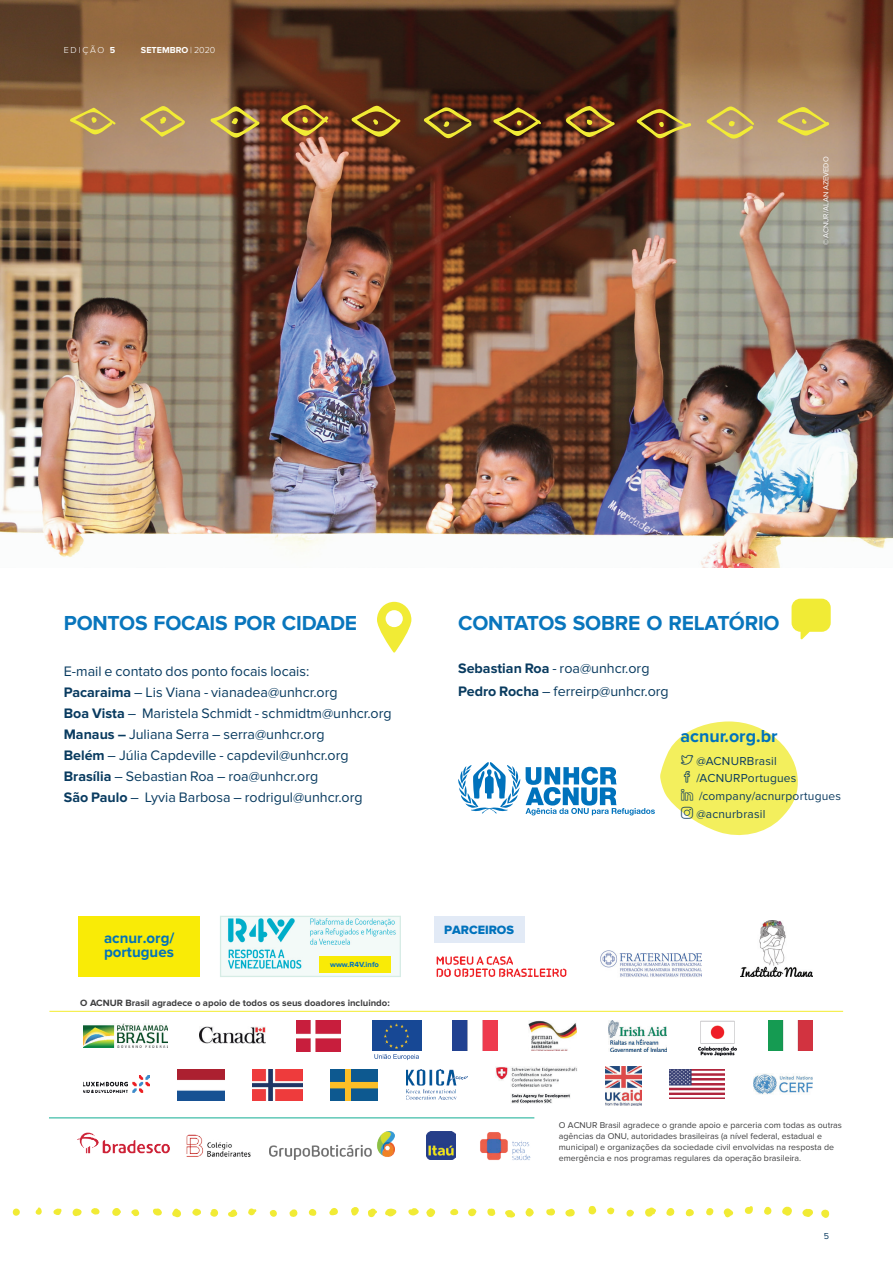
<style>
.page{position:relative;width:893px;height:1263px;background:#fff}
.page>*{position:absolute;margin:0;border:0;box-sizing:border-box;transform-origin:0 0}
.t1{font:700 21px "Proxima Nova";letter-spacing:-.01em;color:#0976bd}
.t2{font:700 18px "Proxima Nova";color:#0072bc}
.t3{font:700 15.3px/14px "Proxima Nova";color:#0072bc}
.t4{font:14.25px/21px "Proxima Nova";color:#093b60}
.t5{font:14.25px/22.2px "Proxima Nova";color:#093b5f}
.t6{font:12.45px "Proxima Nova Extrabld";color:#0072bc}
.t7{font:12px/18.8px "Proxima Nova";letter-spacing:.015em;color:#0c3b60}
.t8{font:12px "Proxima Nova";letter-spacing:.015em;color:#093b5f}
.t9{font:700 9.45px "Proxima Nova";color:#3e3e3f}
.t10{font:300 9px "Proxima Nova";letter-spacing:.18em;color:#fff}
.t11{font:700 9px "Proxima Nova";color:#fff}
.t12{font:9px "Proxima Nova";color:#093b60}
.t13{font:8.7px/10.9px "Proxima Nova";color:#3e3e3f}
.t14{font:700 7.65px "Proxima Nova";color:#0072bc}
.t15{font:7.5px "Proxima Nova";color:#fff}
.s1{font-weight:700}
.s2{font-weight:700;color:#093b5f}
.s3{color:#093b5f}
.s4{font-weight:700;color:#093b60}
.s5{color:#093b60}
</style>
<div class="page">
<img style="left:0;top:0;width:893px;height:567px">
<svg style="left:791px;top:599px;width:40px;height:41px"></svg>
<svg style="left:377px;top:602px;width:34px;height:51px"></svg>
<svg style="left:821px;top:1209px;width:9px;height:9px"></svg>
<svg style="left:802px;top:1208px;width:11px;height:9px"></svg>
<svg style="left:782px;top:1206px;width:10px;height:10px"></svg>
<svg style="left:764px;top:1206px;width:7px;height:9px"></svg>
<svg style="left:745px;top:1206px;width:8px;height:8px"></svg>
<svg style="left:724px;top:1208px;width:9px;height:9px"></svg>
<svg style="left:706px;top:1208px;width:8px;height:7px"></svg>
<svg style="left:686px;top:1209px;width:8px;height:7px"></svg>
<svg style="left:666px;top:1208px;width:9px;height:8px"></svg>
<svg style="left:645px;top:1207px;width:11px;height:10px"></svg>
<svg style="left:626px;top:1209px;width:8px;height:8px"></svg>
<svg style="left:607px;top:1207px;width:7px;height:7px"></svg>
<svg style="left:588px;top:1206px;width:8px;height:8px"></svg>
<svg style="left:565px;top:1209px;width:10px;height:8px"></svg>
<svg style="left:546px;top:1208px;width:9px;height:7px"></svg>
<svg style="left:525px;top:1208px;width:9px;height:9px"></svg>
<svg style="left:505px;top:1210px;width:10px;height:8px"></svg>
<svg style="left:487px;top:1208px;width:8px;height:8px"></svg>
<svg style="left:468px;top:1208px;width:8px;height:9px"></svg>
<svg style="left:450px;top:1208px;width:8px;height:7px"></svg>
<svg style="left:426px;top:1208px;width:9px;height:9px"></svg>
<svg style="left:408px;top:1208px;width:11px;height:7px"></svg>
<svg style="left:385px;top:1208px;width:12px;height:9px"></svg>
<svg style="left:368px;top:1208px;width:9px;height:9px"></svg>
<svg style="left:351px;top:1207px;width:8px;height:9px"></svg>
<svg style="left:329px;top:1208px;width:9px;height:7px"></svg>
<svg style="left:309px;top:1209px;width:8px;height:7px"></svg>
<svg style="left:289px;top:1209px;width:8px;height:8px"></svg>
<svg style="left:270px;top:1210px;width:7px;height:7px"></svg>
<svg style="left:248px;top:1208px;width:9px;height:7px"></svg>
<svg style="left:228px;top:1209px;width:9px;height:8px"></svg>
<svg style="left:210px;top:1209px;width:8px;height:8px"></svg>
<svg style="left:192px;top:1208px;width:9px;height:8px"></svg>
<svg style="left:172px;top:1208px;width:9px;height:10px"></svg>
<svg style="left:153px;top:1208px;width:9px;height:8px"></svg>
<svg style="left:131px;top:1209px;width:8px;height:7px"></svg>
<svg style="left:112px;top:1208px;width:9px;height:8px"></svg>
<svg style="left:91px;top:1208px;width:9px;height:6px"></svg>
<svg style="left:72px;top:1208px;width:10px;height:8px"></svg>
<svg style="left:53px;top:1208px;width:9px;height:7px"></svg>
<svg style="left:36px;top:1207px;width:6px;height:8px"></svg>
<svg style="left:12px;top:1208px;width:8px;height:8px"></svg>
<svg style="left:777px;top:107px;width:53px;height:29px;background:#c3aa66"></svg>
<svg style="left:706px;top:106px;width:49px;height:33px;background:#c2a869"></svg>
<svg style="left:636px;top:108px;width:56px;height:30px;background:#876633"></svg>
<svg style="left:566px;top:106px;width:49px;height:32px;background:#825920"></svg>
<svg style="left:493px;top:107px;width:49px;height:29px"></svg>
<svg style="left:423px;top:107px;width:49px;height:31px;background:#745920"></svg>
<svg style="left:351px;top:106px;width:50px;height:31px;background:#855c1e"></svg>
<svg style="left:281px;top:105px;width:48px;height:31px"></svg>
<svg style="left:210px;top:106px;width:50px;height:32px;background:#a3884e"></svg>
<svg style="left:140px;top:106px;width:45px;height:31px"></svg>
<svg style="left:69px;top:108px;width:47px;height:27px"></svg>
<div style="left:434px;top:916px;width:90px;height:27px;background:#e2eaf6"></div>
<svg style="left:220px;top:916px;width:181px;height:61px"></svg>
<img style="left:226px;top:918px;width:171px;height:51px">
<div style="left:319px;top:956px;width:71px;height:17px;background:#f9eb06"></div>
<img style="left:768px;top:1021px;width:45px;height:29px">
<img style="left:83px;top:1024px;width:85px;height:23px">
<img style="left:199px;top:1027px;width:66px;height:17px">
<img style="left:297px;top:1021px;width:44px;height:30px">
<img style="left:372px;top:1021px;width:49px;height:30px">
<svg style="left:374px;top:1054px;width:45px;height:6px"></svg>
<img style="left:453px;top:1021px;width:44px;height:29px">
<img style="left:528px;top:1021px;width:49px;height:30px">
<img style="left:608px;top:1021px;width:58px;height:30px">
<img style="left:698px;top:1021px;width:39px;height:35px">
<img style="left:753px;top:1074px;width:60px;height:20px">
<img style="left:670px;top:1069px;width:55px;height:30px">
<img style="left:606px;top:1066px;width:36px;height:39px">
<img style="left:496px;top:1067px;width:81px;height:36px">
<img style="left:406px;top:1070px;width:62px;height:30px">
<img style="left:330px;top:1069px;width:48px;height:31px">
<img style="left:252px;top:1069px;width:50px;height:31px">
<img style="left:177px;top:1069px;width:47px;height:31px">
<img style="left:83px;top:1076px;width:66px;height:16px">
<div style="left:78px;top:916px;width:122px;height:60px;background:#f9eb06"></div>
<img style="left:178px;top:1118px;width:75px;height:39px">
<img style="left:269px;top:1132px;width:125px;height:27px">
<img style="left:77px;top:1132px;width:93px;height:22px">
<img style="left:475px;top:1118px;width:59px;height:42px">
<img style="left:426px;top:1131px;width:29px;height:29px">
<hr style="left:49px;top:1011px;width:794px;height:1px;background:#f3ec2e">
<hr style="left:49px;top:1117px;width:485px;height:1px;background:#11ad94">
<img style="left:436px;top:956px;width:131px;height:21px">
<img style="left:741px;top:920px;width:72px;height:57px">
<img style="left:600px;top:950px;width:101px;height:27px">
<svg style="left:458px;top:721px;width:340px;height:115px"></svg>
<p class="t10" style="left:64px;top:44px;width:53px">Edição <span class="s1">5</span></p>
<p class="t11" style="left:141px;top:44px;width:13px">SETEMBRO</p>
<p class="t10" style="left:190px;top:44px;width:27px">| 2020</p>
<p class="t15" style="left:822px;top:245px;width:89px;rotate:-90deg">© ACNUR/Alan Azevedo</p>
<h1 class="t1" style="left:64px;top:611px;width:295px">Pontos Focais por cidade</h1>
<p class="t4" style="left:64px;top:661px;width:329px">E-mail e contato dos ponto focais locais:<br><span class="s1">Pacaraima</span> – Lis Viana - vianadea@unhcr.org<br><span class="s1">Boa Vista</span> – Maristela Schmidt - schmidtm@unhcr.org <span class="s1">Manaus –</span> Juliana Serra – serra@unhcr.org<br><span class="s2">Belém</span> <span class="s3">– Júlia Capdeville - capdevil@unhcr.org </span><span class="s1">Brasília</span> – Sebastian Roa – roa@unhcr.org<br><span class="s1">São Paulo</span> – Lyvia Barbosa – rodrigul@unhcr.org</p>
<p class="t3" style="left:104px;top:931px;width:72px">acnur.org/ portugues</p>
<p class="t14" style="left:330px;top:960px;width:50px">www.R4V.info</p>
<p class="t9" style="left:80px;top:997px;width:311px">O ACNUR Brasil agradece o apoio de todos os seus doadores incluindo:</p>
<h1 class="t1" style="left:458px;top:611px;width:323px">CONTATOS sobre o relatório</h1>
<p class="t5" style="left:458px;top:658px;width:212px"><span class="s4">Sebastian Roa</span> <span class="s5">- roa@unhcr.org<br></span><span class="s1">Pedro Rocha</span> – ferreirp@unhcr.org</p>
<p class="t2" style="left:680px;top:726px;width:99px">acnur.org.br</p>
<p class="t6" style="left:444px;top:923px;width:72px">PARCEIROS</p>
<p class="t7" style="left:696px;top:752px;width:82px">@ACNURBrasil</p>
<p class="t7" style="left:696px;top:786px;width:146px">/company/acnurportugues @acnurbrasil</p>
<p class="t8" style="left:696px;top:771px;width:102px">/ACNURPortugues</p>
<p class="t13" style="left:559px;top:1119px;width:285px">O ACNUR Brasil agradece o grande apoio e parceria com todas as outras agências da ONU, autoridades brasileiras (a nível federal, estadual e municipal) e organizações da sociedade civil envolvidas na resposta de emergência e nos programas regulares da operação brasileira.</p>
<p class="t12" style="left:824px;top:1231px;width:7px">5</p>
</div>
